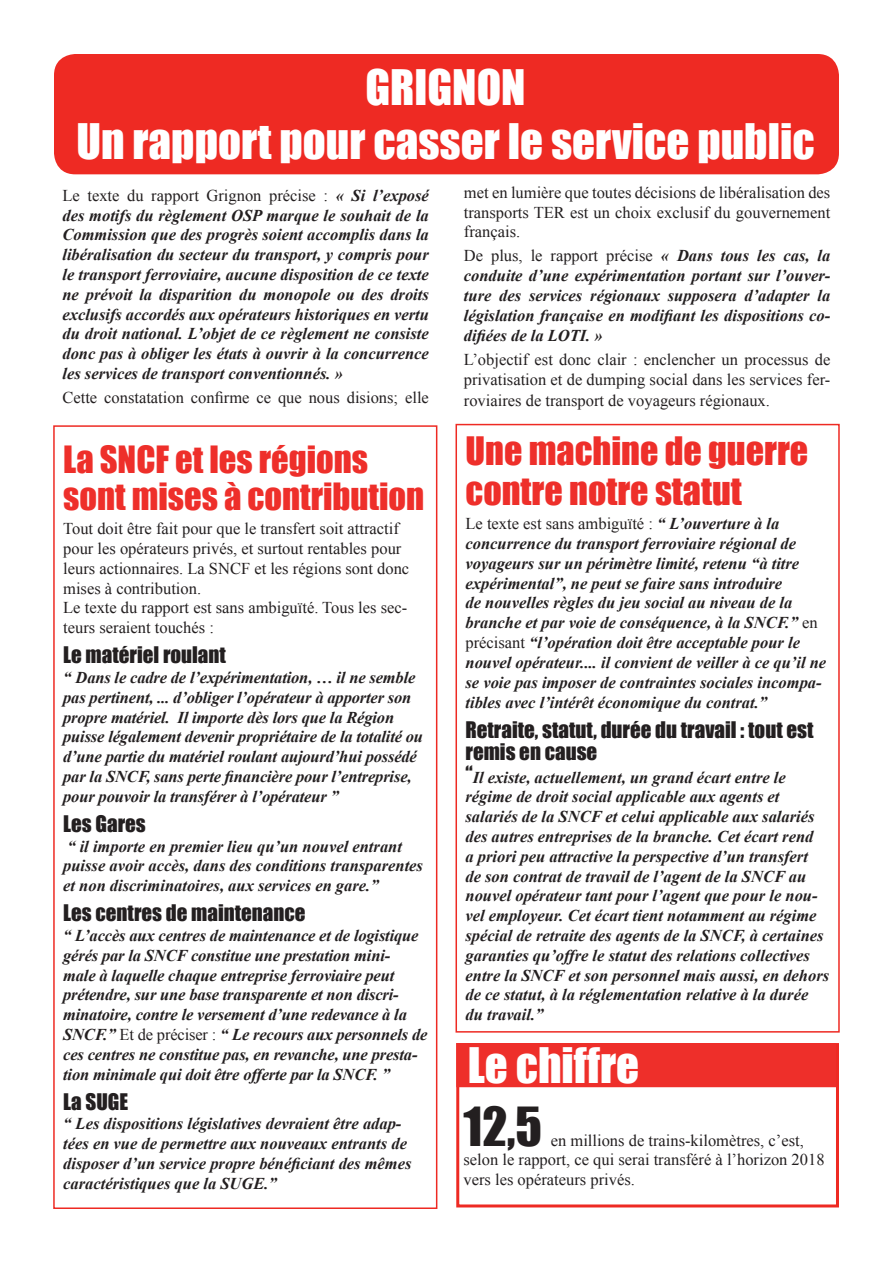
<style>
.page{position:relative;width:893px;height:1263px;background:#fff}
.page>*{position:absolute;margin:0;border:0;box-sizing:border-box;transform-origin:0 0}
.t1{font:49.5px "Impact";color:#231f20}
.t2{font:45px/54px "Impact";color:#fff;text-align:center}
.t3{font:36px/40.5px "Impact";color:#ee2f2a}
.t4{font:34.5px/37.5px "Impact";color:#ee2f2a}
.t5{font:21px/22.5px "Impact";color:#231f20}
.t6{font:italic 700 16.5px/19.8px "Times New Roman";color:#231f20}
.t7{font:16.5px/19.8px "Times New Roman";color:#231f20}
.s1{font-weight:400;font-style:normal}
.s2{font-family:"Impact";font-weight:400;font-style:normal;font-size:21px}
</style>
<div class="page">
<div style="left:53px;top:425px;width:384px;height:784px;border:2px solid #ee2a23"></div>
<div style="left:455px;top:424px;width:385px;height:608px;border:2px solid #ee2a23"></div>
<div style="left:54px;top:54px;width:785px;height:120px;background:#ee2a23;border-radius:21px"></div>
<div style="left:456px;top:1043px;width:383px;height:164px;border:3px solid #ee2a23"></div>
<div style="left:458px;top:1044px;width:377px;height:42px;background:#ee2f2a"></div>
<div style="left:456px;top:1043px;width:380px;height:44px;border:3px solid #ee2f2a"></div>
<h2 class="t2" style="left:76px;top:59px;width:740px">Grignon<br>Un rapport pour casser le service public</h2>
<p class="t6" style="left:62px;top:185px;width:368px;text-align:justify"><span class="s1">Le texte du rapport Grignon précise :</span> « Si l’exposé des motifs du règlement OSP marque le souhait de la Commission que des progrès soient accomplis dans la libéralisation du secteur du transport, y compris pour le transport ferroviaire, aucune disposition de ce texte ne prévoit la disparition du monopole ou des droits exclusifs accordés aux opérateurs historiques en vertu du droit national. L’objet de ce règlement ne consiste donc pas à obliger les états à ouvrir à la concurrence les services de transport conventionnés. »</p>
<p class="t7" style="left:62px;top:387px;width:368px">Cette constatation confirme ce que nous disions; elle</p>
<h3 class="t4" style="left:63px;top:439px;width:362px">La SNCF et les régions sont mises à contribution</h3>
<p class="t7" style="left:63px;top:518px;width:348px">Tout doit être fait pour que le transfert soit attractif pour les opérateurs privés, et surtout rentables pour leurs actionnaires. La SNCF et les régions sont donc mises à contribution.<br>Le texte du rapport est sans ambiguïté. Tous les sec&shy;teurs seraient touchés :</p>
<p class="t5" style="left:63px;top:643px;width:164px">Le matériel roulant</p>
<p class="t6" style="left:63px;top:667px;width:361px">“ Dans le cadre de l’expérimentation, … il ne semble pas pertinent, ... d’obliger l’opérateur à apporter son propre matériel. Il importe dès lors que la Région puisse légalement devenir propriétaire de la totalité ou d’une partie du matériel roulant aujourd’hui possédé par la SNCF, sans perte financière pour l’entreprise, pour pouvoir la transférer à l’opérateur ”</p>
<p class="t5" style="left:63px;top:812px;width:84px">Les Gares</p>
<p class="t6" style="left:63px;top:836px;width:361px">“ il importe en premier lieu qu’un nouvel entrant puisse avoir accès, dans des conditions transparentes et non discriminatoires, aux services en gare.”</p>
<p class="t5" style="left:63px;top:901px;width:244px">Les centres de maintenance</p>
<p class="t6" style="left:63px;top:925px;width:366px">“ L’accès aux centres de maintenance et de logistique gérés par la SNCF constitue une prestation mini-<br>male à laquelle chaque entreprise ferroviaire peut prétendre, sur une base transparente et non discri&shy;minatoire, contre le versement d’une redevance à la SNCF.” <span class="s1">Et de préciser :</span> “ Le recours aux personnels de ces centres ne constitue pas, en revanche, une presta&shy;tion minimale qui doit être offerte par la SNCF. ”</p>
<p class="t5" style="left:63px;top:1090px;width:34px">La SUGE</p>
<p class="t6" style="left:63px;top:1113px;width:350px">“ Les dispositions législatives devraient être adap&shy;tées en vue de permettre aux nouveaux entrants de disposer d’un service propre bénéficiant des mêmes caractéristiques que la SUGE.”</p>
<p class="t7" style="left:464px;top:182px;width:368px;text-align:justify">met en lumière que toutes décisions de libéralisation des transports TER est un choix exclusif du gouvernement français.</p>
<p class="t6" style="left:464px;top:246px;width:368px;text-align:justify"><span class="s1">De plus, le rapport précise</span> « Dans tous les cas, la conduite d’une expérimentation portant sur l’ouver&shy;ture des services régionaux supposera d’adapter la législation française en modifiant les dispositions co&shy;difiées de la LOTI. »</p>
<p class="t7" style="left:464px;top:349px;width:368px">L’objectif est donc clair : enclencher un processus de privatisation et de dumping social dans les services fer-</p>
<p class="t7" style="left:464px;top:390px;width:308px">roviaires de transport de voyageurs régionaux.</p>
<h3 class="t3" style="left:465px;top:429px;width:344px">Une machine de guerre contre notre statut</h3>
<p class="t6" style="left:465px;top:513px;width:362px"><span class="s1">Le texte est sans ambiguïté :</span> “ L’ouverture à la concurrence du transport ferroviaire régional de voyageurs sur un périmètre limité, retenu “à titre expérimental”, ne peut se faire sans introduire<br>de nouvelles règles du jeu social au niveau de la branche et par voie de conséquence, à la SNCF.” <span class="s1">en précisant</span> “l’opération doit être acceptable pour le nouvel opérateur.... il convient de veiller à ce qu’il ne se voie pas imposer de contraintes sociales incompa&shy;tibles avec l’intérêt économique du contrat.”</p>
<p class="t5" style="left:465px;top:717px;width:349px">Retraite, statut, durée du travail : tout est remis en cause</p>
<p class="t6" style="left:465px;top:767px;width:365px"><span class="s2">“</span>Il existe, actuellement, un grand écart entre le régime de droit social applicable aux agents et salariés de la SNCF et celui applicable aux salariés des autres entreprises de la branche. Cet écart rend<br>a priori peu attractive la perspective d’un transfert<br>de son contrat de travail de l’agent de la SNCF au nouvel opérateur tant pour l’agent que pour le nou&shy;vel employeur. Cet écart tient notamment au régime spécial de retraite des agents de la SNCF, à certaines garanties qu’offre le statut des relations collectives entre la SNCF et son personnel mais aussi, en dehors de ce statut, à la réglementation relative à la durée du travail.”</p>
<h2 class="t2" style="left:468px;top:1037px;width:173px">Le chiffre</h2>
<h1 class="t1" style="left:463px;top:1088px;width:80px">12,5</h1>
<p class="t7" style="left:463px;top:1130px;width:363px;text-indent:87px">en millions de trains-kilomètres, c’est, selon le rapport, ce qui serai transféré à l’horizon 2018 vers les opérateurs privés.</p>
</div>
